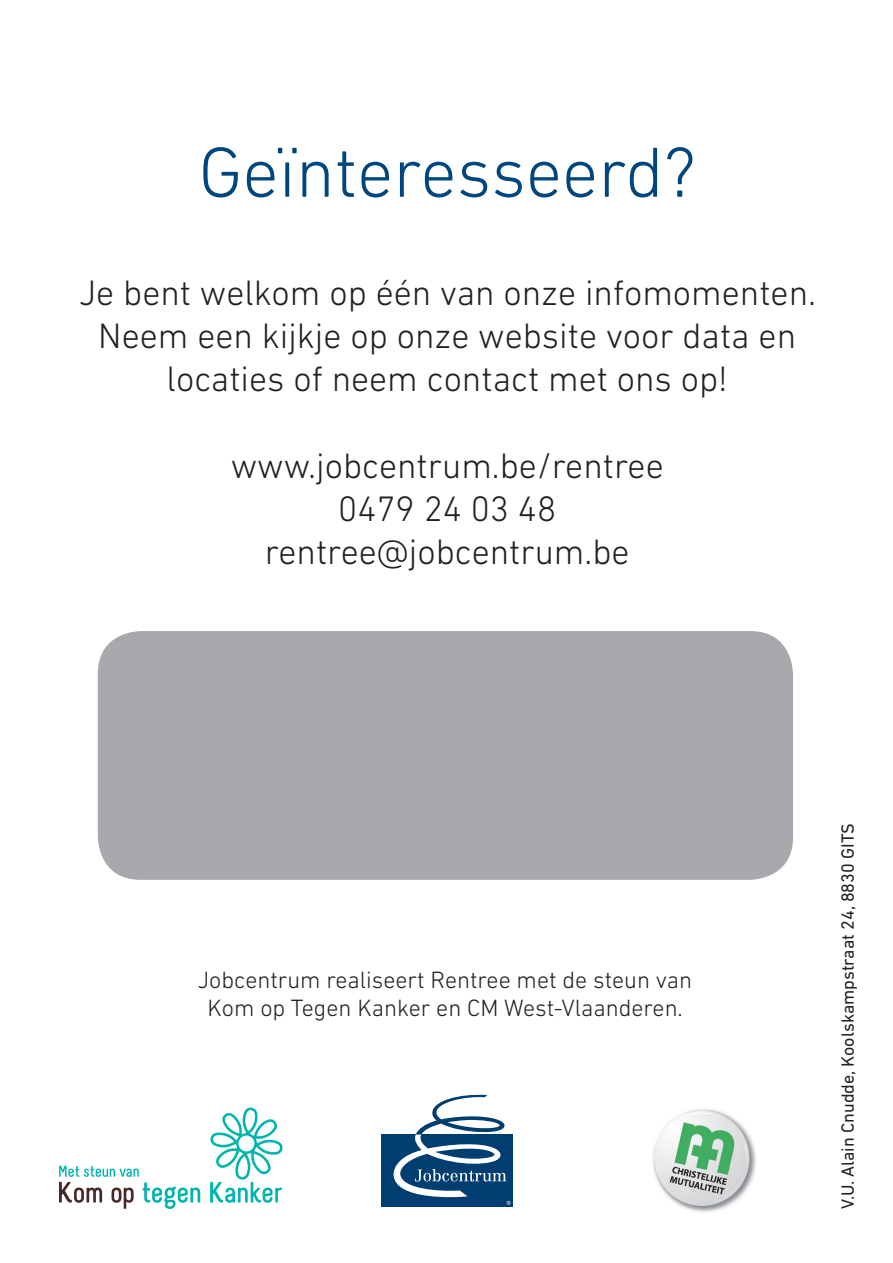
<style>
.page{position:relative;width:893px;height:1263px;background:#fff}
.page>*{position:absolute;margin:0;border:0;box-sizing:border-box;transform-origin:0 0}
.t1{font:300 72px "DIN Next LT Pro";color:#00467e}
.t2{font:300 36px/43.2px "DIN Next LT Pro";color:#231f20;text-align:center}
.t3{font:300 24px "DIN Next LT Pro";color:#231f20}
.t4{font:18px "DIN Next LT Pro";color:#231f20}
.t5{font:9px "Myriad";color:#fff}
</style>
<div class="page">
<div style="left:98px;top:631px;width:695px;height:249px;background:#a8a9ad;border-radius:43px"></div>
<div style="left:382px;top:1134px;width:131px;height:72px;background:#003d71"></div>
<svg style="left:393px;top:1095px;width:114px;height:103px"></svg>
<img style="left:653px;top:1109px;width:103px;height:103px">
<svg style="left:59px;top:1107px;width:223px;height:102px"></svg>
<p class="t1" style="left:199px;top:131px;width:499px">Geïnteresseerd?</p>
<p class="t2" style="left:79px;top:271px;width:738px">Je bent welkom op één van onze infomomenten.</p>
<p class="t2" style="left:98px;top:314px;width:699px">Neem een kijkje op onze website voor data en locaties of neem contact met ons op!</p>
<p class="t2" style="left:231px;top:443px;width:435px">www.jobcentrum.be/rentree</p>
<p class="t2" style="left:338px;top:487px;width:220px">0479 24 03 48</p>
<p class="t2" style="left:265px;top:530px;width:366px">rentree@jobcentrum.be</p>
<p class="t3" style="left:198px;top:966px;width:496px">Jobcentrum realiseert Rentree met de steun van</p>
<p class="t3" style="left:208px;top:994px;width:477px">Kom op Tegen Kanker en CM West-Vlaanderen.</p>
<p class="t5" style="left:506px;top:1199px;width:6px">®</p>
<p class="t4" style="left:837px;top:1209px;width:387px;rotate:-90deg">V.U. Alain Cnudde, Koolskampstraat 24, 8830 GITS</p>
</div>
